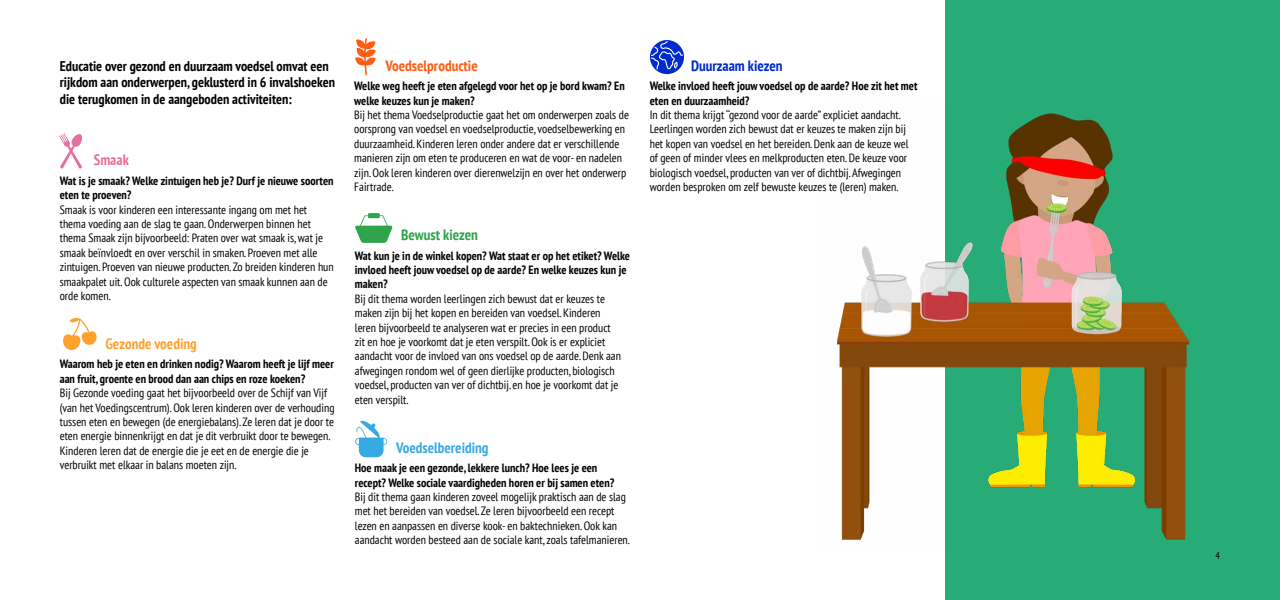
<style>
.page{position:relative;width:1280px;height:600px;background:#fff}
.page>*{position:absolute;margin:0;border:0;box-sizing:border-box;transform-origin:0 0}
.t1{font:700 condensed 15px "PT Sans";color:#ff5c14}
.t2{font:700 condensed 15px "PT Sans";color:#37aae3}
.t3{font:700 condensed 15px "PT Sans";color:#ffa12f}
.t4{font:700 condensed 15px "PT Sans";color:#002bcc}
.t5{font:700 condensed 15px "PT Sans";color:#2fa44a}
.t6{font:700 condensed 15px "PT Sans";color:#e6709d}
.t7{font:700 condensed 14px/16.8px "PT Sans";color:#000}
.t8{font:condensed 12px/14.4px "PT Sans";color:#000}
.t9{font:700 condensed 12px/14.4px "PT Sans";color:#000}
.t10{font:condensed 10px "PT Sans";color:#000}
</style>
<div class="page">
<div style="left:945px;top:0;width:335px;height:600px;background:#28ad78"></div>
<img style="left:837px;top:113px;width:353px;height:427px">
<svg style="left:355px;top:38px;width:21px;height:37px"></svg>
<div style="left:368px;top:213px;width:12px;height:5px;background:#2fa44a"></div>
<svg style="left:355px;top:215px;width:37px;height:28px"></svg>
<svg style="left:59px;top:133px;width:23px;height:36px"></svg>
<svg style="left:355px;top:420px;width:32px;height:37px"></svg>
<svg style="left:650px;top:40px;width:34px;height:34px"></svg>
<svg style="left:63px;top:318px;width:34px;height:32px"></svg>
<p class="t7" style="left:60px;top:57px;width:277px">Educatie over gezond en duurzaam voedsel omvat een rijkdom aan onderwerpen, geklusterd in 6 invalshoeken die terugkomen in de aangeboden activiteiten:</p>
<p class="t6" style="left:94px;top:150px;width:37px">Smaak</p>
<p class="t9" style="left:60px;top:173px;width:275px">Wat is je smaak? Welke zintuigen heb je? Durf je nieuwe soorten eten te proeven?</p>
<p class="t8" style="left:60px;top:202px;width:276px">Smaak is voor kinderen een interessante ingang om met het thema voeding aan de slag te gaan. Onderwerpen binnen het thema Smaak zijn bijvoorbeeld: Praten over wat smaak is, wat je smaak beïnvloedt en over verschil in smaken. Proeven met alle zintuigen. Proeven van nieuwe producten. Zo breiden kinderen hun smaakpalet uit. Ook culturele aspecten van smaak kunnen aan de orde komen.</p>
<p class="t3" style="left:105px;top:334px;width:93px">Gezonde voeding</p>
<p class="t9" style="left:60px;top:357px;width:276px">Waarom heb je eten en drinken nodig? Waarom heeft je lijf meer aan fruit, groente en brood dan aan chips en roze koeken?</p>
<p class="t8" style="left:60px;top:385px;width:276px">Bij Gezonde voeding gaat het bijvoorbeeld over de Schijf van Vijf (van het Voedingscentrum). Ook leren kinderen over de verhouding tussen eten en bewegen (de energiebalans). Ze leren dat je door te eten energie binnenkrijgt en dat je dit verbruikt door te bewegen.<br>Kinderen leren dat de energie die je eet en de energie die je verbruikt met elkaar in balans moeten zijn.</p>
<p class="t1" style="left:386px;top:56px;width:94px">Voedselproductie</p>
<p class="t9" style="left:354px;top:79px;width:272px">Welke weg heeft je eten afgelegd voor het op je bord kwam? En welke keuzes kun je maken?</p>
<p class="t8" style="left:354px;top:107px;width:276px">Bij het thema Voedselproductie gaat het om onderwerpen zoals de oorsprong van voedsel en voedselproductie, voedselbewerking en duurzaamheid. Kinderen leren onder andere dat er verschillende manieren zijn om eten te produceren en wat de voor- en nadelen zijn. Ook leren kinderen over dierenwelzijn en over het onderwerp Fairtrade.</p>
<p class="t5" style="left:401px;top:225px;width:78px">Bewust kiezen</p>
<p class="t9" style="left:355px;top:248px;width:277px">Wat kun je in de winkel kopen? Wat staat er op het etiket? Welke invloed heeft jouw voedsel op de aarde? En welke keuzes kun je maken?</p>
<p class="t8" style="left:355px;top:291px;width:268px">Bij dit thema worden leerlingen zich bewust dat er keuzes te maken zijn bij het kopen en bereiden van voedsel. Kinderen leren bijvoorbeeld te analyseren wat er precies in een product zit en hoe je voorkomt dat je eten verspilt. Ook is er expliciet aandacht voor de invloed van ons voedsel op de aarde. Denk aan afwegingen rondom wel of geen dierlijke producten, biologisch voedsel, producten van ver of dichtbij. en hoe je voorkomt dat je eten verspilt.</p>
<p class="t2" style="left:396px;top:438px;width:94px">Voedselbereiding</p>
<p class="t9" style="left:355px;top:460px;width:261px">Hoe maak je een gezonde, lekkere lunch? Hoe lees je een recept? Welke sociale vaardigheden horen er bij samen eten?</p>
<p class="t8" style="left:355px;top:489px;width:276px">Bij dit thema gaan kinderen zoveel mogelijk praktisch aan de slag met het bereiden van voedsel. Ze leren bijvoorbeeld een recept lezen en aanpassen en diverse kook- en baktechnieken. Ook kan aandacht worden besteed aan de sociale kant, zoals tafelmanieren.</p>
<p class="t4" style="left:691px;top:56px;width:93px">Duurzaam kiezen</p>
<p class="t9" style="left:650px;top:79px;width:269px">Welke invloed heeft jouw voedsel op de aarde? Hoe zit het met eten en duurzaamheid?</p>
<p class="t8" style="left:650px;top:107px;width:260px">In dit thema krijgt ‘‘gezond voor de aarde” expliciet aandacht.<br>Leerlingen worden zich bewust dat er keuzes te maken zijn bij het kopen van voedsel en het bereiden. Denk aan de keuze wel of geen of minder vlees en melkproducten eten. De keuze voor biologisch voedsel, producten van ver of dichtbij. Afwegingen worden besproken om zelf bewuste keuzes te (leren) maken.</p>
<p class="t10" style="left:1216px;top:549px;width:6px">4</p>
</div>
